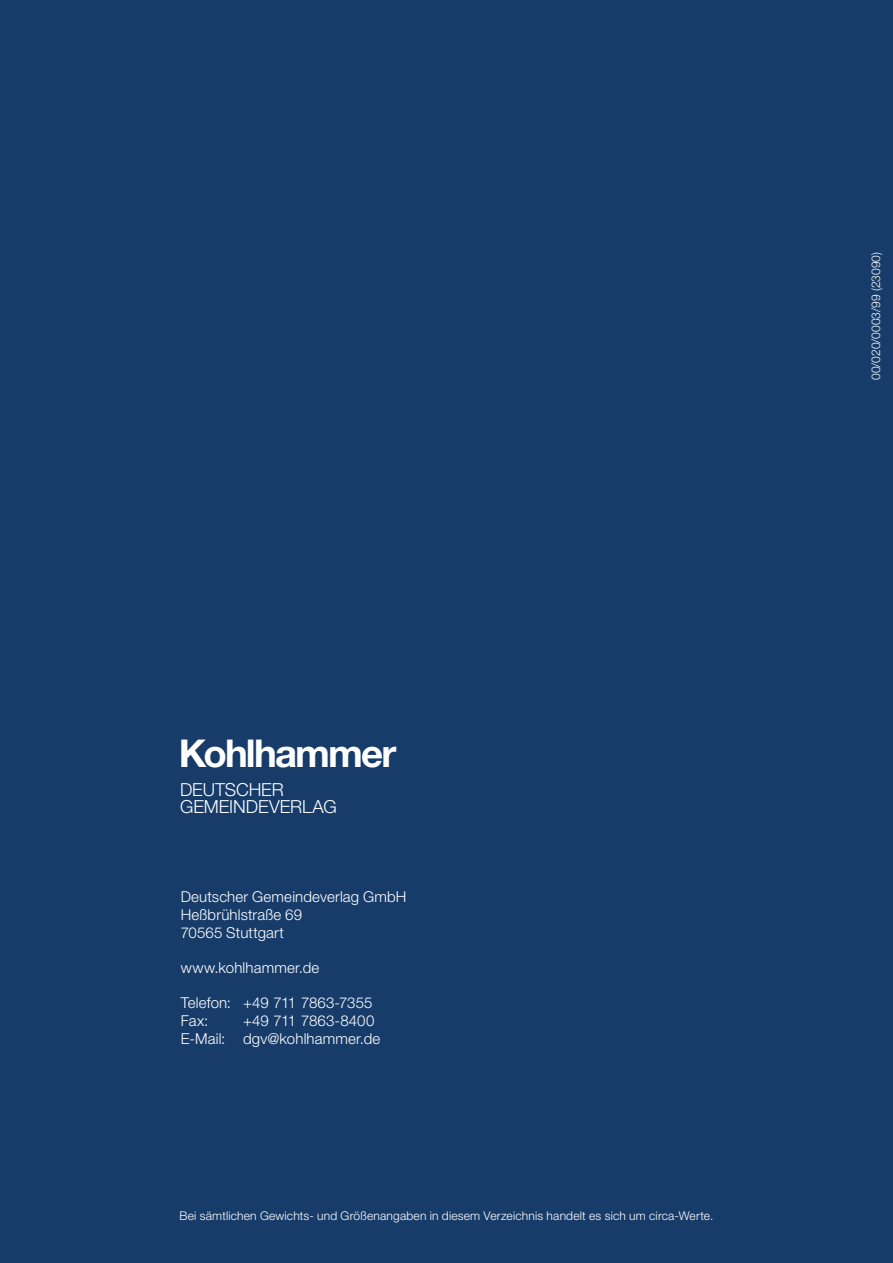
<style>
.page{position:relative;width:893px;height:1263px;background:#173c6a}
.page>*{position:absolute;margin:0;border:0;box-sizing:border-box;transform-origin:0 0}
.t1{font:700 38.4px "Helvetica Neue LT Pro";letter-spacing:-.045em;color:#fff}
.t2{font:300 18px/16.5px "Helvetica Neue LT Pro";color:#fff}
.t3{font:300 15px/18px "Helvetica Neue LT Pro";letter-spacing:.01em;color:#fff}
.t4{font:300 12px "Helvetica Neue LT Pro";letter-spacing:.015em;color:#fff}
</style>
<div class="page">
<h1 class="t1" style="left:179px;top:729px;width:219px">Kohlhammer</h1>
<p class="t2" style="left:180px;top:781px;width:158px">DEUTSCHER<br>GEMEINDEVERLAG</p>
<p class="t3" style="left:181px;top:887px;width:227px">Deutscher Gemeindeverlag GmbH<br>Heßbrühlstraße 69<br>70565 Stuttgart</p>
<p class="t3" style="left:181px;top:958px;width:140px">www.kohlhammer.de</p>
<p class="t3" style="left:181px;top:993px;width:193px">Telefon: +49 711 7863-7355<br>Fax:</p>
<p class="t3" style="left:181px;top:1011px;width:201px;text-indent:62px">+49 711 7863-8400<br>E-Mail: dgv@kohlhammer.de</p>
<p class="t4" style="left:180px;top:1209px;width:535px">Bei sämtlichen Gewichts- und Größenangaben in diesem Verzeichnis handelt es sich um circa-Werte.</p>
<p class="t4" style="left:869px;top:380px;width:129px;rotate:-90deg">00/020/0003/99 (23090)</p>
</div>
